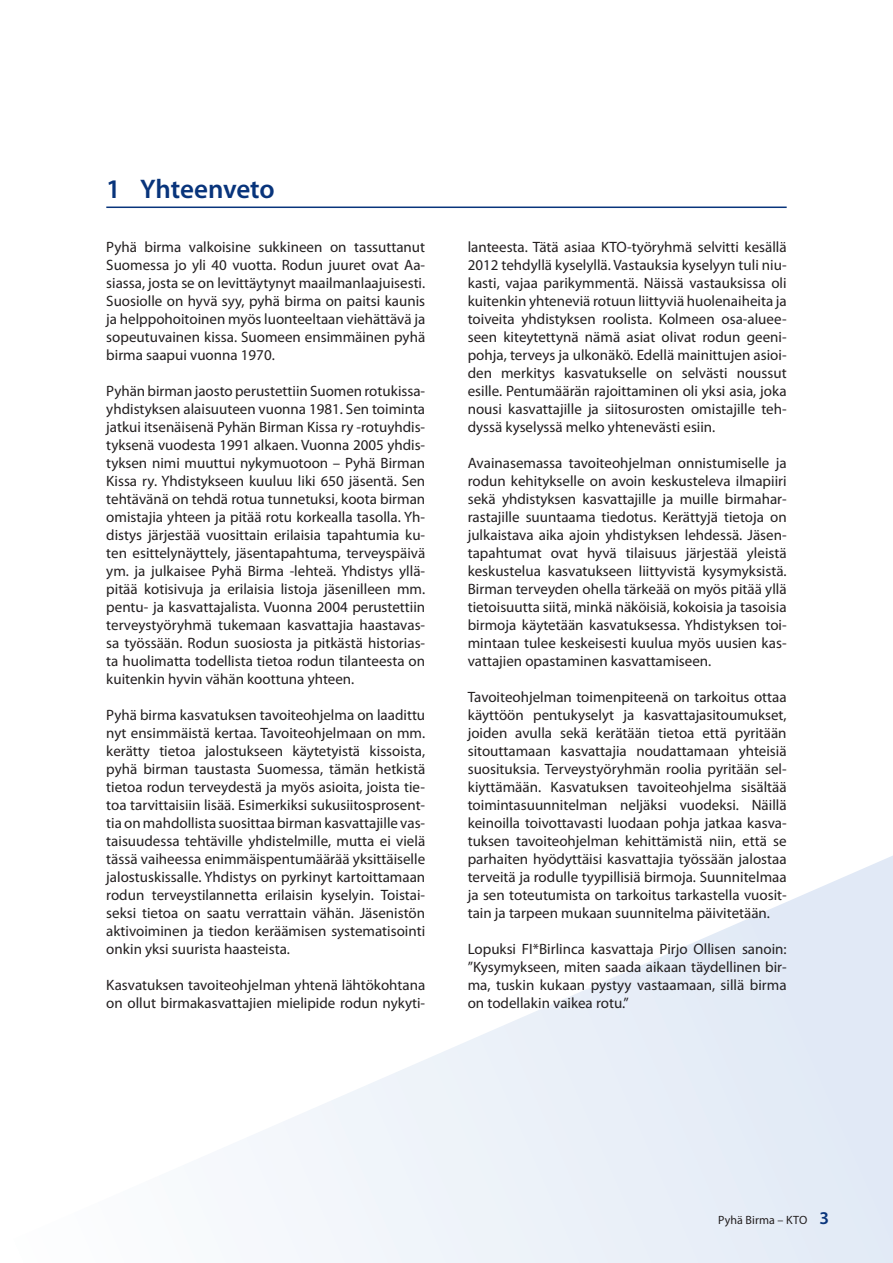
<style>
.page{position:relative;width:893px;height:1263px;background:#fff}
.page>*{position:absolute;margin:0;border:0;box-sizing:border-box;transform-origin:0 0}
.t1{font:600 27px "Myriad Pro";letter-spacing:-.005em;color:#08347b}
.t2{font:15px/18px "Myriad Pro";color:#231f20;text-align:justify}
.t3{font:12px "Myriad Pro";letter-spacing:.01em;color:#231f20}
.s1{font-weight:600;font-size:18px;color:#08347b}
</style>
<div class="page">
<svg style="left:247px;top:856px;width:646px;height:407px"></svg>
<hr style="left:106px;top:207px;width:681px;height:1px;background:#08347b">
<h1 class="t1" style="left:106px;top:172px;width:170px">1 Yhteenveto</h1>
<p class="t2" style="left:106px;top:238px;width:320px">Pyhä birma valkoisine sukkineen on tassuttanut Suomessa jo yli 40 vuotta. Rodun juuret ovat Aa&shy;siassa, josta se on levittäytynyt maailmanlaajuisesti.<br>Suosiolle on hyvä syy, pyhä birma on paitsi kaunis ja helppohoitoinen myös luonteeltaan viehättävä ja sopeutuvainen kissa. Suomeen ensimmäinen pyhä birma saapui vuonna 1970.</p>
<p class="t2" style="left:106px;top:382px;width:320px">Pyhän birman jaosto perustettiin Suomen rotukissa&shy;yhdistyksen alaisuuteen vuonna 1981. Sen toiminta jatkui itsenäisenä Pyhän Birman Kissa ry -rotuyhdis&shy;tyksenä vuodesta 1991 alkaen. Vuonna 2005 yhdis&shy;tyksen nimi muuttui nykymuotoon – Pyhä Birman Kissa ry. Yhdistykseen kuuluu liki 650 jäsentä. Sen tehtävänä on tehdä rotua tunnetuksi, koota birman omistajia yhteen ja pitää rotu korkealla tasolla. Yh&shy;distys järjestää vuosittain erilaisia tapahtumia ku&shy;ten esittelynäyttely, jäsentapahtuma, terveyspäivä ym. ja julkaisee Pyhä Birma -lehteä. Yhdistys yllä&shy;pitää kotisivuja ja erilaisia listoja jäsenilleen mm. pentu- ja kasvattajalista. Vuonna 2004 perustettiin terveystyöryhmä tukemaan kasvattajia haastavas&shy;sa työssään. Rodun suosiosta ja pitkästä historias&shy;ta huolimatta todellista tietoa rodun tilanteesta on kuitenkin hyvin vähän koottuna yhteen.</p>
<p class="t2" style="left:106px;top:706px;width:320px">Pyhä birma kasvatuksen tavoiteohjelma on laadittu nyt ensimmäistä kertaa. Tavoiteohjelmaan on mm. kerätty tietoa jalostukseen käytetyistä kissoista, pyhä birman taustasta Suomessa, tämän hetkistä tietoa rodun terveydestä ja myös asioita, joista tie&shy;toa tarvittaisiin lisää. Esimerkiksi sukusiitosprosent&shy;tia on mahdollista suosittaa birman kasvattajille vas&shy;taisuudessa tehtäville yhdistelmille, mutta ei vielä tässä vaiheessa enimmäispentumäärää yksittäiselle jalostuskissalle. Yhdistys on pyrkinyt kartoittamaan rodun terveystilannetta erilaisin kyselyin. Toistai&shy;seksi tietoa on saatu verrattain vähän. Jäsenistön aktivoiminen ja tiedon keräämisen systematisointi onkin yksi suurista haasteista.</p>
<p class="t2" style="left:106px;top:976px;width:320px">Kasvatuksen tavoiteohjelman yhtenä lähtökohtana on ollut birmakasvattajien mielipide rodun nykyti-</p>
<p class="t2" style="left:468px;top:238px;width:320px">lanteesta. Tätä asiaa KTO-työryhmä selvitti kesällä 2012 tehdyllä kyselyllä. Vastauksia kyselyyn tuli niu&shy;kasti, vajaa parikymmentä. Näissä vastauksissa oli kuitenkin yhteneviä rotuun liittyviä huolenaiheita ja toiveita yhdistyksen roolista. Kolmeen osa-aluee&shy;seen kiteytettynä nämä asiat olivat rodun geeni&shy;pohja, terveys ja ulkonäkö. Edellä mainittujen asioi&shy;den merkitys kasvatukselle on selvästi noussut esille. Pentumäärän rajoittaminen oli yksi asia, joka nousi kasvattajille ja siitosurosten omistajille teh&shy;dyssä kyselyssä melko yhtenevästi esiin.</p>
<p class="t2" style="left:468px;top:454px;width:320px">Avainasemassa tavoiteohjelman onnistumiselle ja rodun kehitykselle on avoin keskusteleva ilmapiiri sekä yhdistyksen kasvattajille ja muille birmahar&shy;rastajille suuntaama tiedotus. Kerättyjä tietoja on julkaistava aika ajoin yhdistyksen lehdessä. Jäsen&shy;tapahtumat ovat hyvä tilaisuus järjestää yleistä keskustelua kasvatukseen liittyvistä kysymyksistä.<br>Birman terveyden ohella tärkeää on myös pitää yllä tietoisuutta siitä, minkä näköisiä, kokoisia ja tasoisia birmoja käytetään kasvatuksessa. Yhdistyksen toi&shy;mintaan tulee keskeisesti kuulua myös uusien kas&shy;vattajien opastaminen kasvattamiseen.</p>
<p class="t2" style="left:468px;top:688px;width:320px">Tavoiteohjelman toimenpiteenä on tarkoitus ottaa käyttöön pentukyselyt ja kasvattajasitoumukset, joiden avulla sekä kerätään tietoa että pyritään sitouttamaan kasvattajia noudattamaan yhteisiä suosituksia. Terveystyöryhmän roolia pyritään sel&shy;kiyttämään. Kasvatuksen tavoiteohjelma sisältää toimintasuunnitelman neljäksi vuodeksi. Näillä keinoilla toivottavasti luodaan pohja jatkaa kasva&shy;tuksen tavoiteohjelman kehittämistä niin, että se parhaiten hyödyttäisi kasvattajia työssään jalostaa terveitä ja rodulle tyypillisiä birmoja. Suunnitelmaa ja sen toteutumista on tarkoitus tarkastella vuosit&shy;tain ja tarpeen mukaan suunnitelma päivitetään.</p>
<p class="t2" style="left:468px;top:940px;width:320px">Lopuksi FI*Birlinca kasvattaja Pirjo Ollisen sanoin: ”Kysymykseen, miten saada aikaan täydellinen bir&shy;ma, tuskin kukaan pystyy vastaamaan, sillä birma on todellakin vaikea rotu.”</p>
<p class="t3" style="left:718px;top:1213px;width:113px">Pyhä Birma – KTO <span class="s1">3</span></p>
</div>
